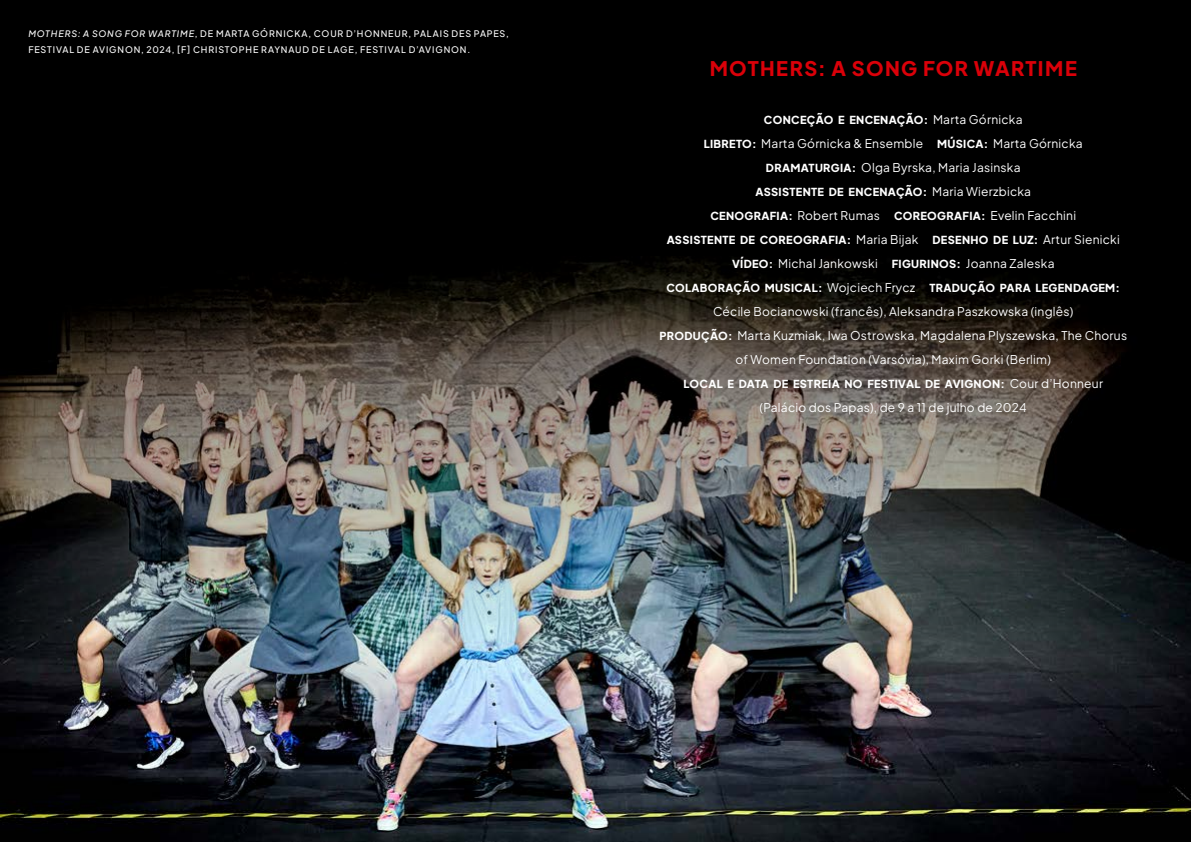
<style>
.page{position:relative;width:1191px;height:842px;background:#fff}
.page>*{position:absolute;margin:0;border:0;box-sizing:border-box;transform-origin:0 0}
.t1{font:20px "Plus Jakarta Sans";letter-spacing:.065em;color:#da0009}
.t2{font:12px/24px "Plus Jakarta Sans";letter-spacing:.02em;color:#fff;text-align:center}
.t3{font:11px "Plus Jakarta Sans";letter-spacing:.03em;color:#fff}
.t4{font:9px/16px "Plus Jakarta Sans";letter-spacing:.095em;color:#fff}
.s1{font-weight:500;font-style:italic}
.s2{font-size:12px}
.s3{font-size:11px}
</style>
<div class="page">
<img style="left:0;top:653px;width:1191px;height:189px">
<img style="left:0;top:0;width:1191px;height:653px">
<p class="t4" style="left:28px;top:25px;width:482px"><span class="s1">MOTHERS: A SONG FOR WARTIME</span>, DE MARTA GÓRNICKA, COUR D’HONNEUR, PALAIS DES PAPES,<br>FESTIVAL DE AVIGNON, 2024, [F] CHRISTOPHE RAYNAUD DE LAGE, FESTIVAL D’AVIGNON.</p>
<h1 class="t1" style="left:709px;top:52px;width:368px">MOTHERS: A SONG FOR WARTIME</h1>
<p class="t3" style="left:764px;top:111px;width:260px">CONCEÇÃO E ENCENAÇÃO: <span class="s2">Marta Górnicka</span></p>
<p class="t2" style="left:704px;top:130px;width:380px"><span class="s3">LIBRETO:</span> Marta Górnicka &amp; Ensemble <span class="s3">MÚSICA:</span> Marta Górnicka<br><span class="s3">DRAMATURGIA:</span> Olga Byrska, Maria Jasinska</p>
<p class="t3" style="left:755px;top:183px;width:277px">ASSISTENTE DE ENCENAÇÃO: <span class="s2">Maria Wierzbicka</span></p>
<p class="t2" style="left:710px;top:202px;width:367px"><span class="s3">CENOGRAFIA:</span> Robert Rumas <span class="s3">COREOGRAFIA:</span> Evelin Facchini</p>
<p class="t3" style="left:666px;top:231px;width:454px">ASSISTENTE DE COREOGRAFIA: <span class="s2">Maria Bijak</span> DESENHO DE LUZ: <span class="s2">Artur Sienicki</span></p>
<p class="t2" style="left:732px;top:250px;width:324px"><span class="s3">VÍDEO:</span> Michal Jankowski <span class="s3">FIGURINOS:</span> Joanna Zaleska</p>
<p class="t3" style="left:666px;top:279px;width:455px">COLABORAÇÃO MUSICAL: <span class="s2">Wojciech Frycz</span> TRADUÇÃO PARA LEGENDAGEM:</p>
<p class="t2" style="left:659px;top:298px;width:469px">Cécile Bocianowski (francês), Aleksandra Paszkowska (inglês)<br><span class="s3">PRODUÇÃO:</span> Marta Kuzmiak, Iwa Ostrowska, Magdalena Plyszewska, The Chorus of Women Foundation (Varsóvia), Maxim Gorki (Berlim)</p>
<p class="t3" style="left:683px;top:375px;width:421px">LOCAL E DATA DE ESTREIA NO FESTIVAL DE AVIGNON: <span class="s2">Cour d’Honneur</span></p>
<p class="t2" style="left:759px;top:394px;width:269px">(Palácio dos Papas), de 9 a 11 de julho de 2024</p>
</div>
